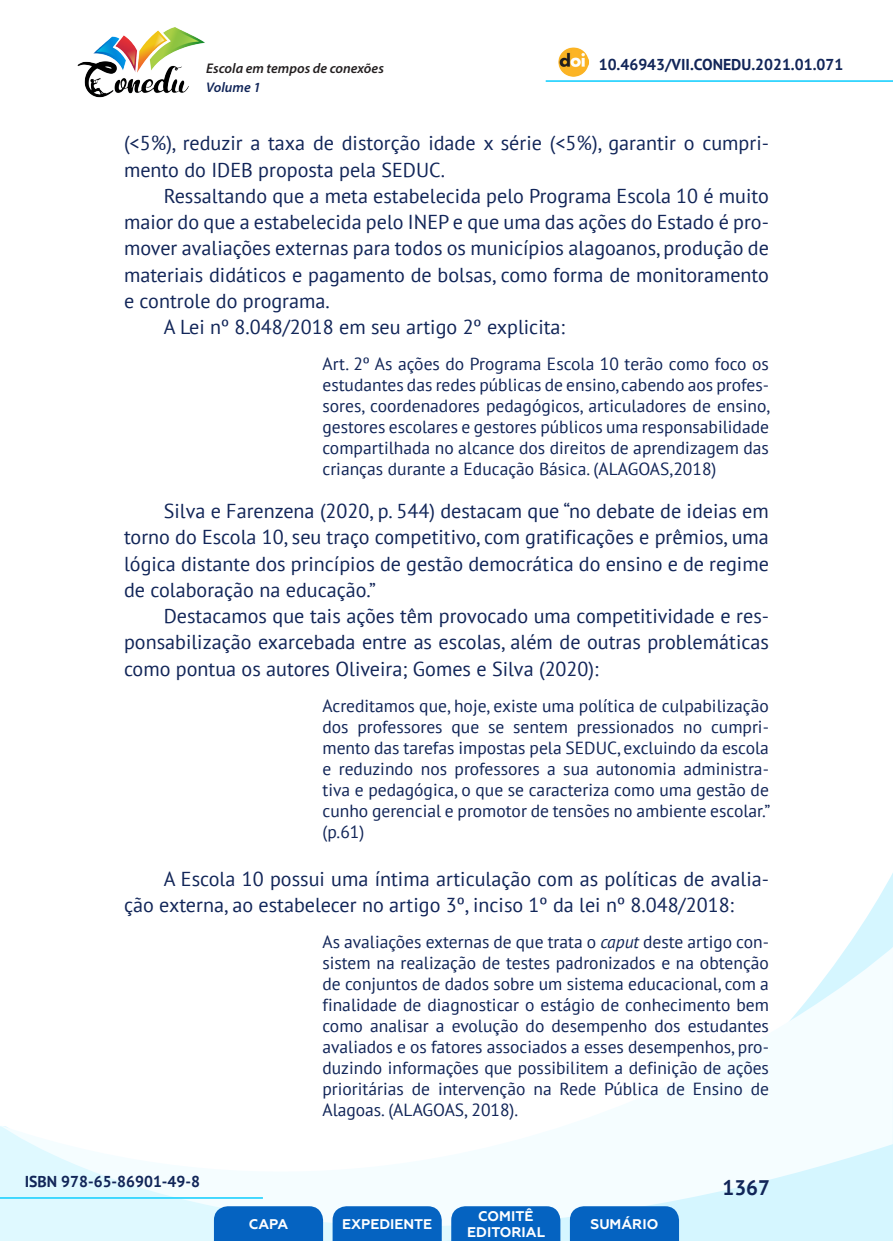
<style>
.page{position:relative;width:893px;height:1241px;background:#fff}
.page>*{position:absolute;margin:0;border:0;box-sizing:border-box;transform-origin:0 0}
.t1{font:700 21px "PT Sans";color:#112558}
._8_CORPO{font:20.12px/26.2px "PT Sans";color:#112558;text-align:justify}
._12_CITACAO{font:17.5px/21px "PT Sans";color:#112558;text-align:justify}
.t2{font:700 15.75px "PT Sans";color:#112558}
.t3{font:700 14px/16.8px "Geometria";color:#fff;text-align:center}
.t4{font:italic 600 14px "Myriad Pro";color:#231f20}
.t5{font:italic 600 14px "Myriad Pro";color:#112558}
.s1{font-style:italic}
</style>
<div class="page">
<svg style="left:848px;top:873px;width:45px;height:73px"></svg>
<svg style="left:0;top:946px;width:893px;height:294px"></svg>
<hr style="left:0;top:1196px;width:263px;height:2px;background:#2dd4fe">
<hr style="left:546px;top:80px;width:347px;height:2px;background:#2dd4fe">
<img style="left:559px;top:47px;width:30px;height:30px">
<img style="left:77px;top:27px;width:128px;height:71px">
<svg style="left:214px;top:1205px;width:109px;height:35px;background:#126bc4"></svg>
<svg style="left:333px;top:1205px;width:109px;height:35px;background:#126bc4"></svg>
<svg style="left:451px;top:1205px;width:109px;height:35px;background:#126bc4"></svg>
<svg style="left:570px;top:1205px;width:109px;height:35px;background:#116bc4"></svg>
<p class="t4" style="left:206px;top:59px;width:179px">Escola em tempos de conexões</p>
<p class="t2" style="left:599px;top:54px;width:246px">10.46943/VII.CONEDU.2021.01.071</p>
<p class="t5" style="left:206px;top:78px;width:56px">Volume 1</p>
<p class="_8_CORPO" style="left:124px;top:130px;width:646px">(&lt;5%), reduzir a taxa de distorção idade x série (&lt;5%), garantir o cumpri&shy;mento do IDEB proposta pela SEDUC.</p>
<p class="_8_CORPO" style="left:124px;top:182px;width:646px;text-indent:40px">Ressaltando que a meta estabelecida pelo Programa Escola 10 é muito maior do que a estabelecida pelo INEP e que uma das ações do Estado é pro&shy;mover avaliações externas para todos os municípios alagoanos, produção de materiais didáticos e pagamento de bolsas, como forma de monitoramento e controle do programa.</p>
<p class="_8_CORPO" style="left:164px;top:313px;width:403px">A Lei nº 8.048/2018 em seu artigo 2º explicita:</p>
<p class="_12_CITACAO" style="left:322px;top:353px;width:449px">Art. 2º As ações do Programa Escola 10 terão como foco os estudantes das redes públicas de ensino, cabendo aos profes&shy;sores, coordenadores pedagógicos, articuladores de ensino, gestores escolares e gestores públicos uma responsabilidade compartilhada no alcance dos direitos de aprendizagem das crianças durante a Educação Básica. (ALAGOAS,2018)</p>
<p class="_8_CORPO" style="left:124px;top:497px;width:646px;text-indent:40px">Silva e Farenzena (2020, p. 544) destacam que “no debate de ideias em torno do Escola 10, seu traço competitivo, com gratificações e prêmios, uma lógica distante dos princípios de gestão democrática do ensino e de regime de colaboração na educação.”</p>
<p class="_8_CORPO" style="left:124px;top:602px;width:646px;text-indent:40px">Destacamos que tais ações têm provocado uma competitividade e res&shy;ponsabilização exarcebada entre as escolas, além de outras problemáticas como pontua os autores Oliveira; Gomes e Silva (2020):</p>
<p class="_12_CITACAO" style="left:322px;top:694px;width:449px">Acreditamos que, hoje, existe uma política de culpabilização dos professores que se sentem pressionados no cumpri&shy;mento das tarefas impostas pela SEDUC, excluindo da escola e reduzindo nos professores a sua autonomia administra&shy;tiva e pedagógica, o que se caracteriza como uma gestão de cunho gerencial e promotor de tensões no ambiente escolar.” (p.61)</p>
<p class="_8_CORPO" style="left:124px;top:865px;width:646px;text-indent:40px">A Escola 10 possui uma íntima articulação com as políticas de avalia&shy;ção externa, ao estabelecer no artigo 3º, inciso 1º da lei nº 8.048/2018:</p>
<p class="_12_CITACAO" style="left:322px;top:930px;width:448px">As avaliações externas de que trata o <span class="s1">caput</span> deste artigo con&shy;sistem na realização de testes padronizados e na obtenção de conjuntos de dados sobre um sistema educacional, com a finalidade de diagnosticar o estágio de conhecimento bem como analisar a evolução do desempenho dos estudantes avaliados e os fatores associados a esses desempenhos, pro&shy;duzindo informações que possibilitem a definição de ações prioritárias de intervenção na Rede Pública de Ensino de Alagoas. (ALAGOAS, 2018).</p>
<p class="t2" style="left:25px;top:1170px;width:177px">ISBN 978-65-86901-49-8</p>
<p class="t3" style="left:249px;top:1215px;width:41px">CAPA</p>
<p class="t3" style="left:342px;top:1215px;width:92px">EXPEDIENTE</p>
<p class="t3" style="left:467px;top:1207px;width:79px">COMITÊ<br>EDITORIAL</p>
<p class="t3" style="left:590px;top:1215px;width:69px">SUMÁRIO</p>
<p class="t1" style="left:722px;top:1173px;width:49px">1367</p>
</div>
